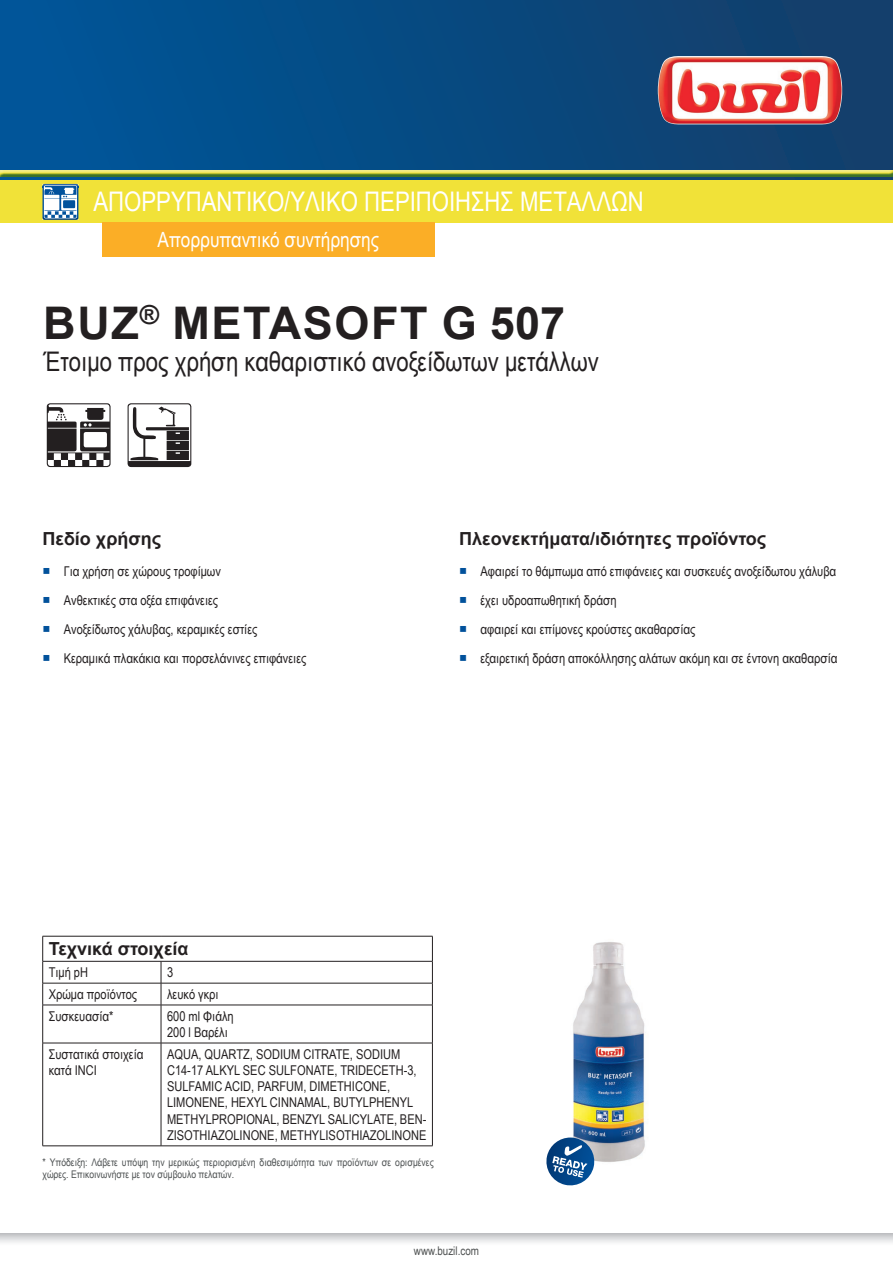
<style>
.page{position:relative;width:893px;height:1263px;background:#fff}
.page>*{position:absolute;margin:0;border:0;box-sizing:border-box;transform-origin:0 0}
.t1{font:700 45px "Arial";letter-spacing:.035em;color:#231f20}
.t2{font:27px "Arial Narrow";color:#231f20}
.t3{font:27px "Arial Narrow";color:#fff}
.t4{font:21px "Arial Narrow";color:#fff}
.t5{font:700 18px "Arial";color:#231f20}
.t6{font:13.5px/16.2px "Arial Narrow";color:#231f20}
.t7{font:12px "Arial Narrow";color:#4e5151}
.t8{font:10.5px/11.7px "Arial Narrow";color:#4d5152}
.s1{font-family:"Arial Unicode MS";color:#01519b}
</style>
<div class="page">
<svg style="left:0;top:1233px;width:893px;height:10px"></svg>
<hr style="left:43px;top:936px;width:118px;height:1px;background:#231f20">
<hr style="left:161px;top:936px;width:272px;height:1px;background:#231f20">
<hr style="left:43px;top:961px;width:118px;height:1px;background:#231f20">
<hr style="left:161px;top:961px;width:272px;height:1px;background:#231f20">
<hr style="left:43px;top:983px;width:118px;height:1px;background:#231f20">
<svg style="left:42px;top:936px;width:1px;height:69px"></svg>
<hr style="left:161px;top:983px;width:272px;height:1px;background:#231f20">
<svg style="left:161px;top:961px;width:1px;height:44px"></svg>
<svg style="left:432px;top:936px;width:1px;height:69px"></svg>
<hr style="left:43px;top:1005px;width:118px;height:1px;background:#231f20">
<hr style="left:42px;top:1005px;width:1px;height:38px;background:#231f20">
<hr style="left:161px;top:1005px;width:272px;height:1px;background:#231f20">
<hr style="left:161px;top:1005px;width:1px;height:38px;background:#231f20">
<hr style="left:432px;top:1005px;width:1px;height:38px;background:#231f20">
<hr style="left:43px;top:1043px;width:118px;height:1px;background:#231f20">
<hr style="left:42px;top:1043px;width:1px;height:103px;background:#231f20">
<hr style="left:161px;top:1043px;width:272px;height:1px;background:#231f20">
<hr style="left:161px;top:1043px;width:1px;height:103px;background:#231f20">
<hr style="left:432px;top:1043px;width:1px;height:103px;background:#231f20">
<hr style="left:43px;top:1145px;width:118px;height:1px;background:#231f20">
<hr style="left:161px;top:1145px;width:272px;height:1px;background:#231f20">
<img style="left:573px;top:942px;width:73px;height:220px">
<svg style="left:47px;top:403px;width:64px;height:64px"></svg>
<svg style="left:128px;top:403px;width:63px;height:64px"></svg>
<svg style="left:546px;top:1137px;width:51px;height:49px"></svg>
<div style="left:0;top:0;width:893px;height:180px;background:linear-gradient(to right,#00569a,#143e69)"></div>
<img style="left:658px;top:56px;width:184px;height:68px">
<div style="left:0;top:169px;width:893px;height:8px;background:#015599;opacity:.75"></div>
<div style="left:0;top:180px;width:893px;height:43px;background:#f1e238"></div>
<img style="left:43px;top:184px;width:35px;height:36px">
<svg style="left:44px;top:185px;width:35px;height:33px"></svg>
<div style="left:102px;top:223px;width:333px;height:34px;background:#fbae26"></div>
<h2 class="t3" style="left:94px;top:182px;width:552px">ΑΠΟΡΡΥΠΑΝΤΙΚΌ/ΥΛΙΚΌ ΠΕΡΙΠΟΊΗΣΗΣ ΜΕΤΆΛΛΩΝ</h2>
<h3 class="t4" style="left:158px;top:225px;width:223px">Απορρυπαντικό συντήρησης</h3>
<h1 class="t1" style="left:43px;top:291px;width:523px">BUZ<sup>®</sup> METASOFT G 507</h1>
<h2 class="t2" style="left:43px;top:342px;width:558px">Έτοιμο προς χρήση καθαριστικό ανοξείδωτων μετάλλων</h2>
<h3 class="t5" style="left:43px;top:526px;width:120px">Πεδίο χρήσης</h3>
<p class="t6" style="left:43px;top:562px;width:180px"><span class="s1">■</span> Για χρήση σε χώρους τροφίμων</p>
<p class="t6" style="left:43px;top:591px;width:177px"><span class="s1">■</span> Ανθεκτικές στα οξέα επιφάνειες</p>
<p class="t6" style="left:43px;top:620px;width:216px"><span class="s1">■</span> Ανοξείδωτος χάλυβας, κεραμικές εστίες</p>
<p class="t6" style="left:43px;top:649px;width:265px"><span class="s1">■</span> Κεραμικά πλακάκια και πορσελάνινες επιφάνειες</p>
<h3 class="t5" style="left:459px;top:526px;width:309px">Πλεονεκτήματα/ιδιότητες προϊόντος</h3>
<p class="t6" style="left:459px;top:562px;width:379px"><span class="s1">■</span> Αφαιρεί το θάμπωμα από επιφάνειες και συσκευές ανοξείδωτου χάλυβα</p>
<p class="t6" style="left:459px;top:591px;width:159px"><span class="s1">■</span> έχει υδροαπωθητική δράση</p>
<p class="t6" style="left:459px;top:620px;width:238px"><span class="s1">■</span> αφαιρεί και επίμονες κρούστες ακαθαρσίας</p>
<p class="t6" style="left:459px;top:649px;width:380px"><span class="s1">■</span> εξαιρετική δράση αποκόλλησης αλάτων ακόμη και σε έντονη ακαθαρσία</p>
<h3 class="t5" style="left:49px;top:936px;width:141px">Τεχνικά στοιχεία</h3>
<p class="t6" style="left:49px;top:964px;width:41px">Τιμή pH</p>
<p class="t6" style="left:167px;top:964px;width:8px">3</p>
<p class="t6" style="left:49px;top:985px;width:90px">Χρώμα προϊόντος</p>
<p class="t6" style="left:167px;top:985px;width:53px">λευκό γκρι</p>
<p class="t6" style="left:49px;top:1007px;width:66px">Συσκευασία*</p>
<p class="t6" style="left:167px;top:1007px;width:68px">600 ml Φιάλη<br>200 l Βαρέλι</p>
<p class="t6" style="left:49px;top:1045px;width:96px">Συστατικά στοιχεία κατά INCI</p>
<p class="t6" style="left:167px;top:1045px;width:261px">AQUA, QUARTZ, SODIUM CITRATE, SODIUM C14-17 ALKYL SEC SULFONATE, TRIDECETH-3, SULFAMIC ACID, PARFUM, DIMETHICONE, LIMONENE, HEXYL CINNAMAL, BUTYLPHENYL METHYLPROPIONAL, BENZYL SALICYLATE, BEN-ZISOTHIAZOLINONE, METHYLISOTHIAZOLINONE</p>
<p class="t8" style="left:43px;top:1156px;width:393px">* Υπόδειξη: Λάβετε υπόψη την μερικώς περιορισμένη διαθεσιμότητα των προϊόντων σε ορισμένες χώρες. Επικοινωνήστε με τον σύμβουλο πελατών.</p>
<p class="t7" style="left:414px;top:1242px;width:67px">www.buzil.com</p>
</div>
